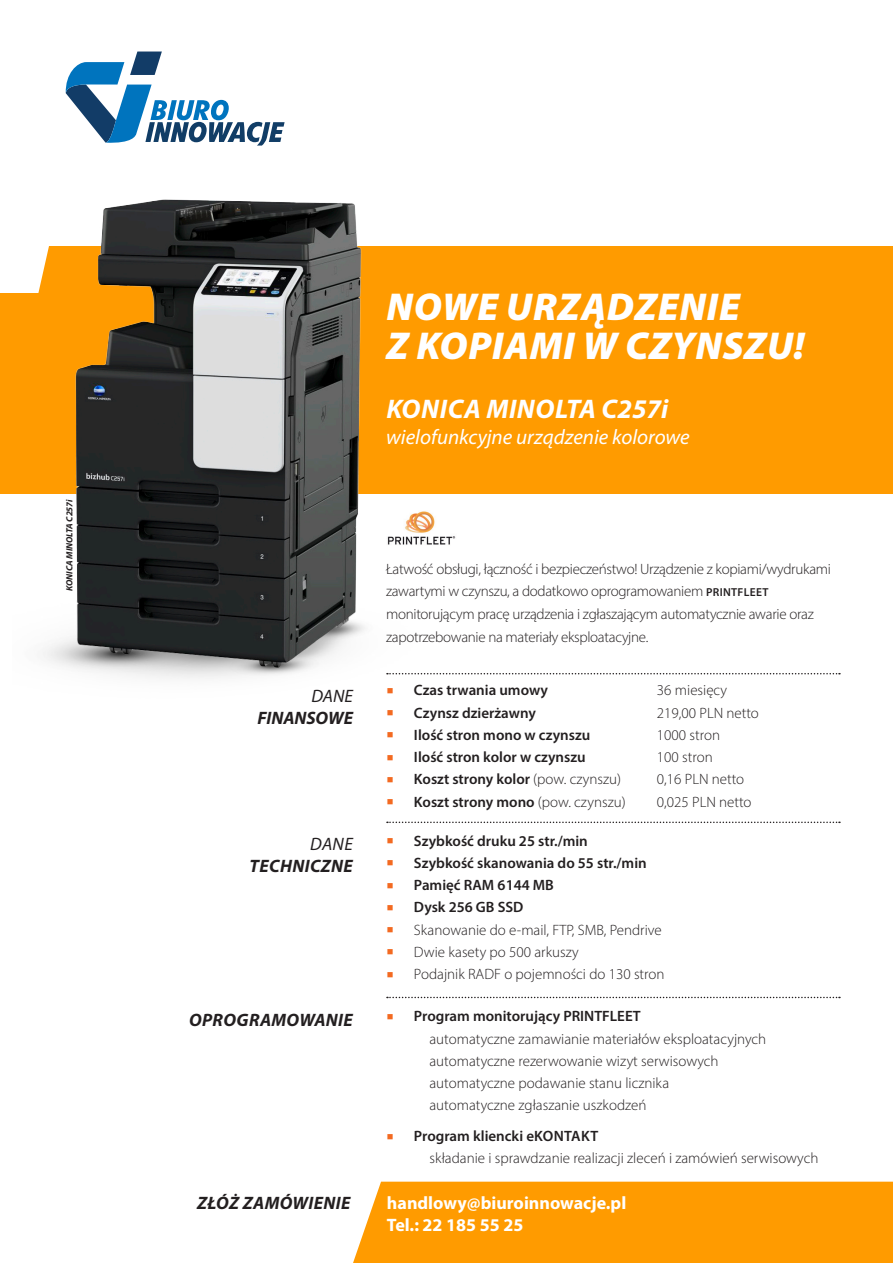
<style>
.page{position:relative;width:893px;height:1263px;background:#fff}
.page>*{position:absolute;margin:0;border:0;box-sizing:border-box;transform-origin:0 0}
.t1{font:italic 900 39px/39px "Myriad Pro";letter-spacing:.02em;color:#fff}
.t2{font:italic 700 27px "Myriad Pro";letter-spacing:.02em;color:#fff}
.t3{font:italic 21px "Myriad Pro";color:#fff}
.t4{font:700 18px/21.6px "Myriad Pro";color:#fff}
.t5{font:italic 700 18px "Myriad Pro";letter-spacing:.02em;color:#231f20}
.t6{font:italic 700 18px "Myriad Pro";color:#231f20}
.t7{font:italic 18px "Myriad Pro";letter-spacing:.005em;color:#231f20}
.t8{font:300 15px/22.2px "Myriad Pro";color:#231f20}
.t9{font:600 15px/22.2px "Myriad Pro";color:#231f20}
.t10{font:300 15px/22.8px "Myriad Pro";letter-spacing:-.02em;color:#231f20}
.t11{font:italic 700 9px "Myriad Pro";color:#231f20}
.s1{font-weight:600;font-size:11.55px}
.s2{font-weight:300}
</style>
<div class="page">
<div style="left:0;top:246px;width:893px;height:248px;background:#ff9b00"></div>
<div style="left:353px;top:1182px;width:540px;height:81px;background:#ff9b00"></div>
<svg style="left:494px;top:673px;width:346px;height:1px"></svg>
<svg style="left:387px;top:821px;width:453px;height:2px"></svg>
<svg style="left:387px;top:997px;width:453px;height:1px"></svg>
<svg style="left:0;top:246px;width:13px;height:47px"></svg>
<img style="left:13px;top:199px;width:481px;height:480px">
<svg style="left:65px;top:52px;width:220px;height:94px"></svg>
<img style="left:387px;top:511px;width:69px;height:35px">
<p class="t11" style="left:64px;top:591px;width:93px;rotate:-90deg">KONICA MINOLTA C257i</p>
<h1 class="t1" style="left:386px;top:286px;width:420px">NOWE URZĄDZENIE<br>Z KOPIAMI W CZYNSZU!</h1>
<h2 class="t2" style="left:386px;top:392px;width:284px">KONICA MINOLTA C257i</h2>
<h3 class="t3" style="left:386px;top:424px;width:305px">wielofunkcyjne urządzenie kolorowe</h3>
<p class="t7" style="left:311px;top:685px;width:43px">DANE</p>
<p class="t6" style="left:257px;top:706px;width:97px">FINANSOWE</p>
<p class="t7" style="left:310px;top:833px;width:44px">DANE</p>
<p class="t5" style="left:250px;top:854px;width:105px">TECHNICZNE</p>
<p class="t5" style="left:189px;top:1008px;width:165px">OPROGRAMOWANIE</p>
<p class="t5" style="left:197px;top:1191px;width:155px">ZŁÓŻ ZAMÓWIENIE</p>
<p class="t10" style="left:386px;top:557px;width:446px">Łatwość obsługi, łączność i bezpieczeństwo! Urządzenie z kopiami/wydrukami zawartymi w czynszu, a dodatkowo oprogramowaniem <span class="s1">PRINTFLEET </span>monitorującym pracę urządzenia i zgłaszającym automatycznie awarie oraz zapotrzebowanie na materiały eksploatacyjne.</p>
<p class="t9" style="left:414px;top:679px;width:136px">Czas trwania umowy</p>
<p class="t8" style="left:657px;top:679px;width:72px">36 miesięcy</p>
<p class="t9" style="left:414px;top:701px;width:123px">Czynsz dzierżawny</p>
<p class="t8" style="left:657px;top:701px;width:103px">219,00 PLN netto</p>
<p class="t9" style="left:414px;top:723px;width:178px">Ilość stron mono w czynszu</p>
<p class="t8" style="left:657px;top:723px;width:65px">1000 stron</p>
<p class="t9" style="left:414px;top:745px;width:173px">Ilość stron kolor w czynszu</p>
<p class="t8" style="left:657px;top:746px;width:57px">100 stron</p>
<p class="t9" style="left:414px;top:768px;width:209px">Koszt strony kolor <span class="s2">(pow. czynszu)</span></p>
<p class="t8" style="left:657px;top:768px;width:89px">0,16 PLN netto</p>
<p class="t9" style="left:414px;top:790px;width:213px">Koszt strony mono <span class="s2">(pow. czynszu)</span></p>
<p class="t8" style="left:657px;top:790px;width:96px">0,025 PLN netto</p>
<p class="t9" style="left:414px;top:829px;width:234px">Szybkość druku 25 str./min<br>Szybkość skanowania do 55 str./min<br>Pamięć RAM 6144 MB<br>Dysk 256 GB SSD</p>
<p class="t8" style="left:414px;top:918px;width:252px">Skanowanie do e-mail, FTP, SMB, Pendrive<br>Dwie kasety po 500 arkuszy<br>Podajnik RADF o pojemności do 130 stron</p>
<p class="t9" style="left:414px;top:1005px;width:228px">Program monitorujący PRINTFLEET</p>
<p class="t8" style="left:429px;top:1027px;width:338px">automatyczne zamawianie materiałów eksploatacyjnych automatyczne rezerwowanie wizyt serwisowych automatyczne podawanie stanu licznika<br>automatyczne zgłaszanie uszkodzeń</p>
<p class="t9" style="left:414px;top:1125px;width:186px">Program kliencki eKONTAKT</p>
<p class="t8" style="left:429px;top:1147px;width:390px">składanie i sprawdzanie realizacji zleceń i zamówień serwisowych</p>
<p class="t4" style="left:387px;top:1191px;width:241px">handlowy@biuroinnowacje.pl<br>Tel.: 22 185 55 25</p>
</div>
